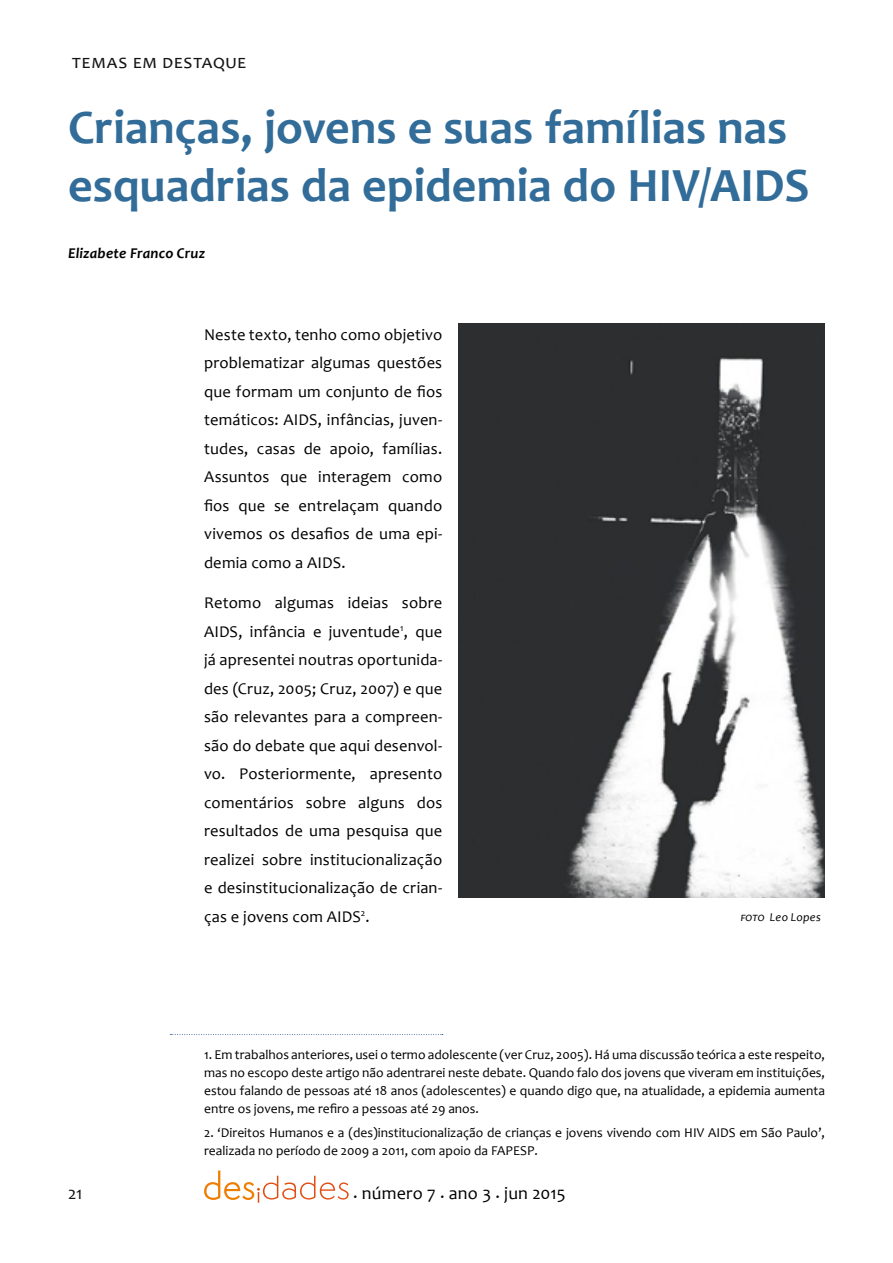
<style>
.page{position:relative;width:893px;height:1263px;background:#fff}
.page>*{position:absolute;margin:0;border:0;box-sizing:border-box;transform-origin:0 0}
.t1{font:700 48px/57.6px "Candara";color:#326c99}
.t2{font:19.5px "Candara";letter-spacing:.085em;color:#141414}
.t3{font:18px "Candara";letter-spacing:.01em;color:#000}
.t4{font:18px "Candara";color:#141414}
.t5{font:16.5px/28.5px "Candara";letter-spacing:.01em;color:#000;text-align:justify}
.t6{font:italic 700 15px "Candara";letter-spacing:.015em;color:#000}
.t7{font:13.5px/18px "Candara";color:#000;text-align:justify}
.t8{font:italic 12px "Candara";letter-spacing:.03em;color:#000}
</style>
<div class="page">
<svg style="left:204px;top:1170px;width:145px;height:33px"></svg>
<svg style="left:170px;top:1034px;width:273px;height:1px"></svg>
<img style="left:458px;top:323px;width:367px;height:574px">
<p class="t2" style="left:72px;top:49px;width:175px">temas em destaque</p>
<h1 class="t1" style="left:68px;top:98px;width:743px">Crianças, jovens e suas famílias nas esquadrias da epidemia do HIV/AIDS</h1>
<p class="t6" style="left:68px;top:244px;width:138px">Elizabete Franco Cruz</p>
<p class="t5" style="left:204px;top:320px;width:240px">Neste texto, tenho como objetivo problematizar algumas questões que formam um conjunto de fios temáticos: AIDS, infâncias, juven&shy;tudes, casas de apoio, famílias.<br>Assuntos que interagem como fios que se entrelaçam quando vivemos os desafios de uma epi&shy;demia como a AIDS.</p>
<p class="t5" style="left:204px;top:589px;width:240px">Retomo algumas ideias sobre AIDS, infância e juventude<sup>1</sup>, que já apresentei noutras oportunida&shy;des (Cruz, 2005; Cruz, 2007) e que são relevantes para a compreen&shy;são do debate que aqui desenvol&shy;vo. Posteriormente, apresento comentários sobre alguns dos resultados de uma pesquisa que realizei sobre institucionalização e desinstitucionalização de crian&shy;ças e jovens com AIDS<sup>2</sup>.</p>
<p class="t8" style="left:741px;top:909px;width:82px">foto Leo Lopes</p>
<p class="t7" style="left:204px;top:1045px;width:622px">1. Em trabalhos anteriores, usei o termo adolescente (ver Cruz, 2005). Há uma discussão teórica a este respeito, mas no escopo deste artigo não adentrarei neste debate. Quando falo dos jovens que viveram em instituições, estou falando de pessoas até 18 anos (adolescentes) e quando digo que, na atualidade, a epidemia aumenta entre os jovens, me refiro a pessoas até 29 anos.</p>
<p class="t7" style="left:204px;top:1123px;width:622px">2. ‘Direitos Humanos e a (des)institucionalização de crianças e jovens vivendo com HIV AIDS em São Paulo’, realizada no período de 2009 a 2011, com apoio da FAPESP.</p>
<p class="t4" style="left:68px;top:1182px;width:16px">21</p>
<p class="t3" style="left:353px;top:1182px;width:214px">. número 7 . ano 3 . jun 2015</p>
</div>
